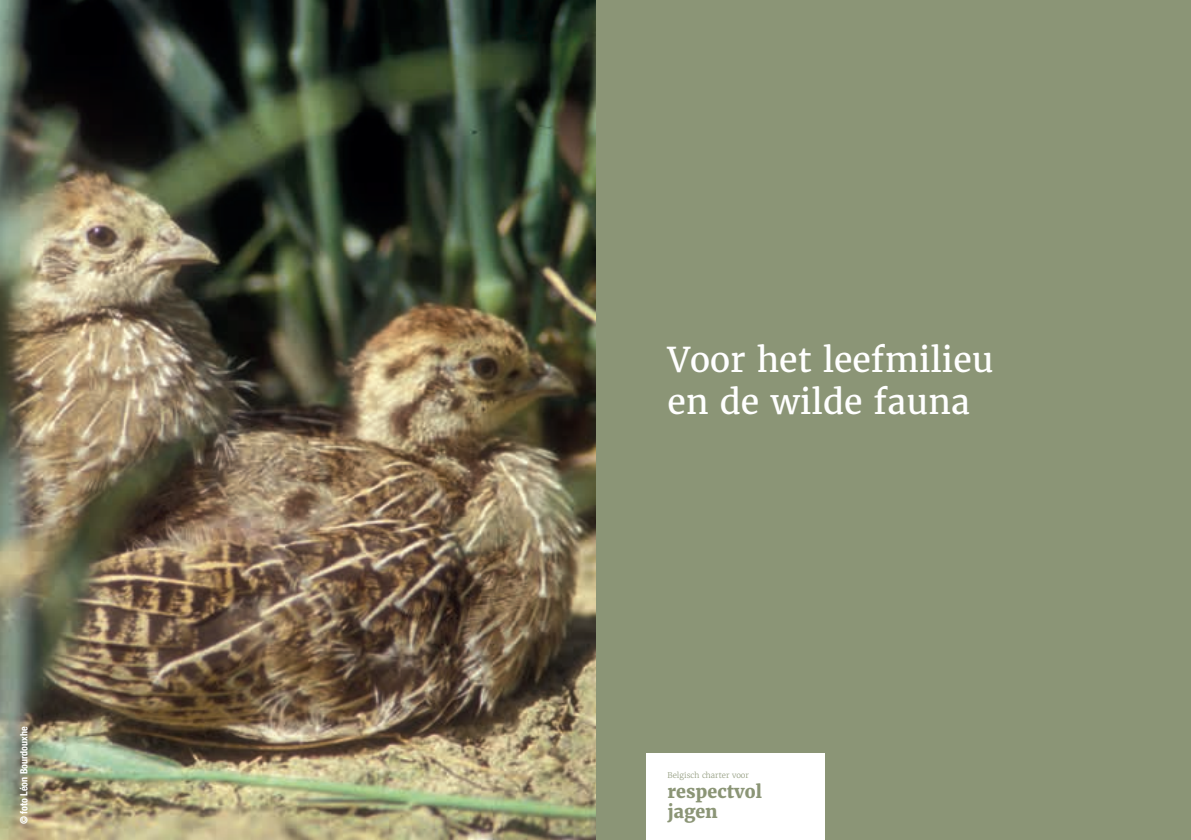
<style>
.page{position:relative;width:1191px;height:840px;background:#fff}
.page>*{position:absolute;margin:0;border:0;box-sizing:border-box;transform-origin:0 0}
.t1{font:34px/42px "Merriweather";color:#fff}
.t2{font:800 18px/20px "Merriweather";color:#8b9576}
.t3{font:700 condensed 10px "Helvetica Neue";color:#fff}
.t4{font:300 7.8px "Merriweather";color:#8b9576}
</style>
<div class="page">
<div style="left:595px;top:0;width:596px;height:839px;background:#8b9576"></div>
<div style="left:646px;top:753px;width:179px;height:86px;background:#fff"></div>
<img style="left:0;top:0;width:595px;height:839px">
<p class="t3" style="left:16px;top:823px;width:99px;rotate:-90deg">© foto Léon Bourdouxhe</p>
<p class="t1" style="left:667px;top:339px;width:327px">Voor het leefmilieu en de wilde fauna</p>
<p class="t4" style="left:667px;top:769px;width:83px">Belgisch charter voor</p>
<p class="t2" style="left:667px;top:780px;width:96px">respectvol jagen</p>
</div>
